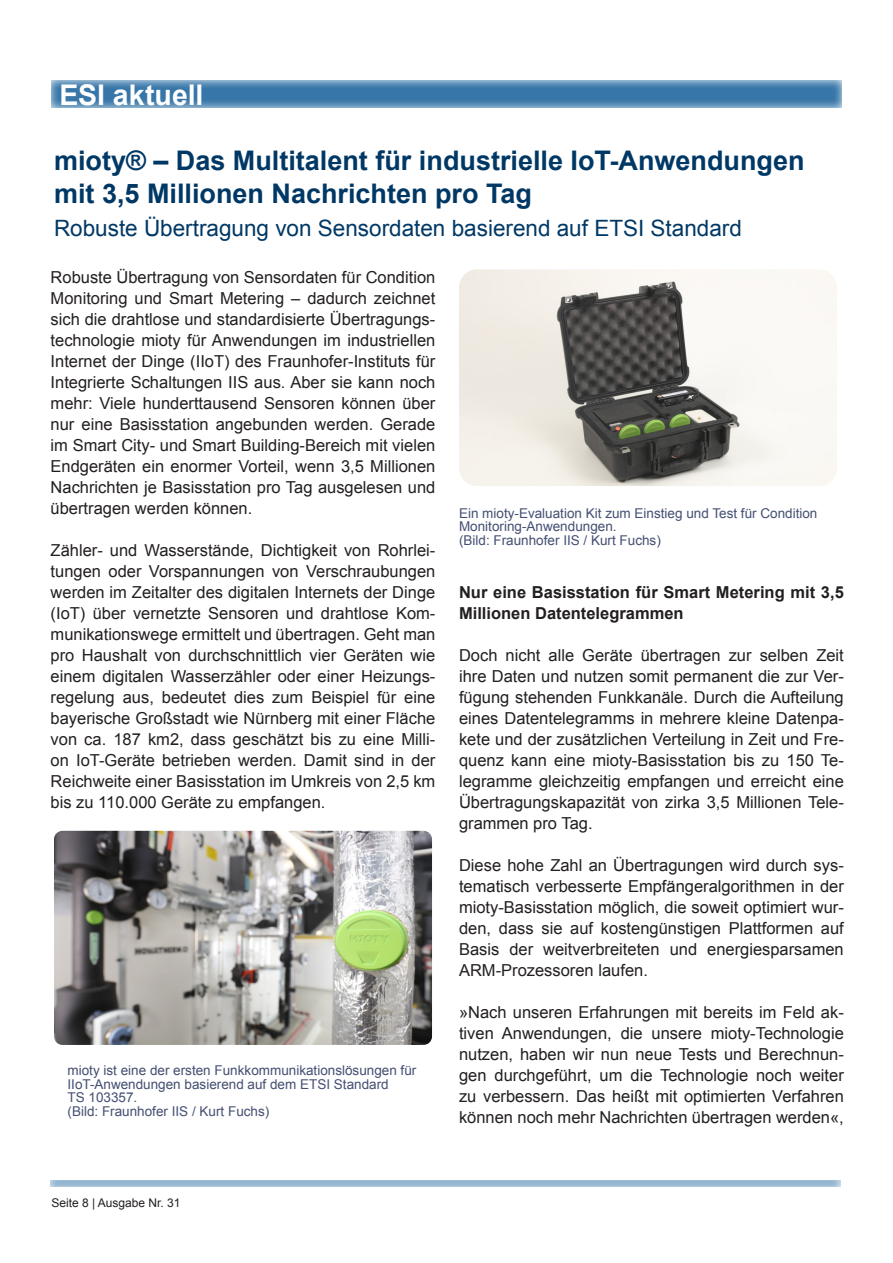
<style>
.page{position:relative;width:893px;height:1263px;background:#fff}
.page>*{position:absolute;margin:0;border:0;box-sizing:border-box;transform-origin:0 0}
.t1{font:700 28.5px "Arial";color:#fff}
.t2{font:700 27px/33px "Arial";color:#003865}
.t3{font:22.5px "Arial";color:#003865}
.t4{font:16.5px/21px "Arial";color:#231f20;text-align:justify}
.t5{font:700 16.5px/21px "Arial";color:#231f20}
.t6{font:13.5px/13.5px "Arial";color:#444f72}
.t7{font:12px "Arial";color:#231f20}
</style>
<div class="page">
<svg style="left:51px;top:80px;width:791px;height:28px;background:#4f86b2"></svg>
<svg style="left:50px;top:1180px;width:791px;height:7px;background:#9bbad3"></svg>
<img style="left:459px;top:269px;width:378px;height:217px">
<img style="left:54px;top:831px;width:378px;height:214px">
<h1 class="t1" style="left:60px;top:76px;width:145px">ESI aktuell</h1>
<p class="t2" style="left:54px;top:145px;width:752px">mioty® – Das Multitalent für industrielle IoT-Anwendungen mit 3,5 Millionen Nachrichten pro Tag</p>
<p class="t3" style="left:54px;top:213px;width:689px">Robuste Übertragung von Sensordaten basierend auf ETSI Standard</p>
<p class="t4" style="left:51px;top:267px;width:386px">Robuste Übertragung von Sensordaten für Condition Monitoring und Smart Metering – dadurch zeichnet sich die drahtlose und standardisierte Übertragungs&shy;technologie mioty für Anwendungen im industriellen Internet der Dinge (IIoT) des Fraunhofer-Instituts für Integrierte Schaltungen IIS aus. Aber sie kann noch mehr: Viele hunderttausend Sensoren können über nur eine Basisstation angebunden werden. Gerade im Smart City- und Smart Building-Bereich mit vielen Endgeräten ein enormer Vorteil, wenn 3,5 Millionen Nachrichten je Basisstation pro Tag ausgelesen und übertragen werden können.</p>
<p class="t4" style="left:51px;top:540px;width:386px">Zähler- und Wasserstände, Dichtigkeit von Rohrlei&shy;tungen oder Vorspannungen von Verschraubungen werden im Zeitalter des digitalen Internets der Dinge (IoT) über vernetzte Sensoren und drahtlose Kom&shy;munikationswege ermittelt und übertragen. Geht man pro Haushalt von durchschnittlich vier Geräten wie einem digitalen Wasserzähler oder einer Heizungs&shy;regelung aus, bedeutet dies zum Beispiel für eine bayerische Großstadt wie Nürnberg mit einer Fläche von ca. 187 km2, dass geschätzt bis zu eine Milli&shy;on IoT-Geräte betrieben werden. Damit sind in der Reichweite einer Basisstation im Umkreis von 2,5 km bis zu 110.000 Geräte zu empfangen.</p>
<p class="t6" style="left:459px;top:506px;width:360px">Ein mioty-Evaluation Kit zum Einstieg und Test für Condition<br>Monitoring-Anwendungen.</p>
<p class="t6" style="left:459px;top:533px;width:203px">(Bild: Fraunhofer IIS / Kurt Fuchs)</p>
<p class="t5" style="left:459px;top:582px;width:386px">Nur eine Basisstation für Smart Metering mit 3,5<br>Millionen Datentelegrammen</p>
<p class="t4" style="left:459px;top:645px;width:386px">Doch nicht alle Geräte übertragen zur selben Zeit ihre Daten und nutzen somit permanent die zur Ver&shy;fügung stehenden Funkkanäle. Durch die Aufteilung eines Datentelegramms in mehrere kleine Datenpa&shy;kete und der zusätzlichen Verteilung in Zeit und Fre&shy;quenz kann eine mioty-Basisstation bis zu 150 Te&shy;legramme gleichzeitig empfangen und erreicht eine Übertragungskapazität von zirka 3,5 Millionen Tele&shy;grammen pro Tag.</p>
<p class="t4" style="left:459px;top:855px;width:386px">Diese hohe Zahl an Übertragungen wird durch sys&shy;tematisch verbesserte Empfängeralgorithmen in der mioty-Basisstation möglich, die soweit optimiert wur&shy;den, dass sie auf kostengünstigen Plattformen auf Basis der weitverbreiteten und energiesparsamen ARM-Prozessoren laufen.</p>
<p class="t4" style="left:459px;top:1002px;width:386px">»Nach unseren Erfahrungen mit bereits im Feld ak&shy;tiven Anwendungen, die unsere mioty-Technologie nutzen, haben wir nun neue Tests und Berechnun&shy;gen durchgeführt, um die Technologie noch weiter zu verbessern. Das heißt mit optimierten Verfahren können noch mehr Nachrichten übertragen werden«,</p>
<p class="t6" style="left:68px;top:1064px;width:350px">mioty ist eine der ersten Funkkommunikationslösungen für<br>IIoT-Anwendungen basierend auf dem ETSI Standard<br>TS 103357.</p>
<p class="t6" style="left:68px;top:1104px;width:203px">(Bild: Fraunhofer IIS / Kurt Fuchs)</p>
<p class="t7" style="left:51px;top:1195px;width:131px">Seite 8 | Ausgabe Nr. 31</p>
</div>
